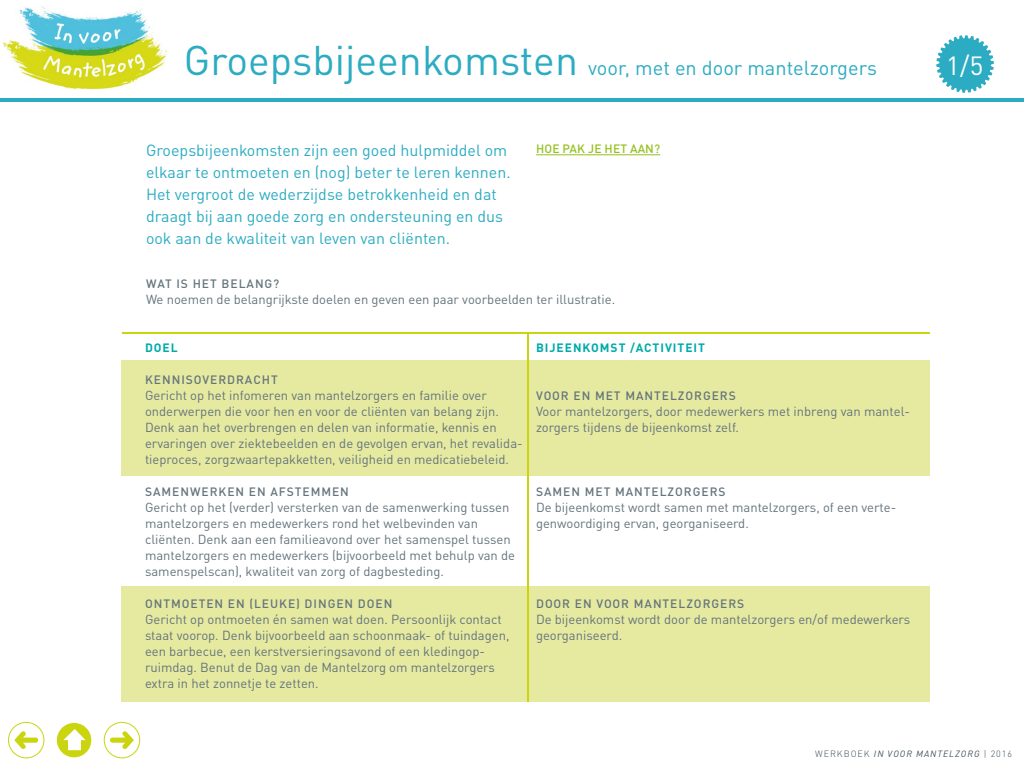
<style>
.page{position:relative;width:1024px;height:768px;background:#fff}
.page>*{position:absolute;margin:0;border:0;box-sizing:border-box;transform-origin:0 0}
.t1{font:26px "DINOT";color:#fff}
.t2{font:20px "DINOT";color:#2cacc2}
.t3{font:16px/22px "DINOT";color:#2cacc2}
.t4{font:13px/16px "DINOT";color:#64747c}
.t5{font:500 12px "DINOT";letter-spacing:.08em;color:#64747c}
.t6{font:700 12px "DINOT";letter-spacing:.08em;color:#00abaa}
.t7{font:500 12px "DINOT";letter-spacing:.01em;color:#95c11f}
.t8{font:italic 9px "DINOT";letter-spacing:.11em;color:#3f4e55}
.s1{font-size:41px}
.s2{font-weight:300;font-style:normal}
</style>
<div class="page">
<div style="left:122px;top:360px;width:808px;height:116px;background:#e6eaa0"></div>
<div style="left:122px;top:586px;width:808px;height:116px;background:#e6eaa0"></div>
<hr style="left:0;top:98px;width:1024px;height:4px;background:#2cacc2">
<svg style="left:936px;top:35px;width:58px;height:58px"></svg>
<hr style="left:527px;top:332px;width:2px;height:370px;background:#cad510">
<hr style="left:122px;top:332px;width:808px;height:2px;background:#cad510">
<hr style="left:536px;top:154px;width:124px;height:1px;background:#95c11f">
<img style="left:3px;top:6px;width:163px;height:82px">
<div style="left:8px;top:722px;width:36px;height:36px;border:1px solid #cad510;border-radius:50%"></div>
<svg style="left:14px;top:731px;width:24px;height:18px"></svg>
<svg style="left:56px;top:722px;width:36px;height:36px"></svg>
<div style="left:56px;top:722px;width:36px;height:36px;border:1px solid #fff;border-radius:50%"></div>
<svg style="left:63px;top:729px;width:23px;height:21px"></svg>
<div style="left:104px;top:722px;width:36px;height:36px;border:1px solid #cad510;border-radius:50%"></div>
<svg style="left:110px;top:731px;width:24px;height:18px"></svg>
<h2 class="t2" style="left:184px;top:56px;width:694px"><span class="s1">Groepsbijeenkomsten</span> voor, met en door mantelzorgers</h2>
<h1 class="t1" style="left:946px;top:49px;width:39px">1/5</h1>
<p class="t3" style="left:146px;top:139px;width:366px">Groepsbijeenkomsten zijn een goed hulpmiddel om elkaar te ontmoeten en (nog) beter te leren kennen.<br>Het vergroot de wederzijdse betrokkenheid en dat draagt bij aan goede zorg en ondersteuning en dus ook aan de kwaliteit van leven van cliënten.</p>
<p class="t7" style="left:536px;top:141px;width:126px">HOE PAK JE HET AAN?</p>
<p class="t5" style="left:146px;top:276px;width:135px">WAT IS HET BELANG?</p>
<p class="t4" style="left:146px;top:291px;width:471px">We noemen de belangrijkste doelen en geven een paar voorbeelden ter illustratie.</p>
<p class="t6" style="left:145px;top:340px;width:34px">DOEL</p>
<p class="t5" style="left:145px;top:372px;width:134px">KENNISOVERDRACHT</p>
<p class="t4" style="left:145px;top:387px;width:379px">Gericht op het infomeren van mantelzorgers en familie over onderwerpen die voor hen en voor de cliënten van belang zijn.<br>Denk aan het overbrengen en delen van informatie, kennis en ervaringen over ziektebeelden en de gevolgen ervan, het revalida&shy;tieproces, zorgzwaartepakketten, veiligheid en medicatiebeleid.</p>
<p class="t5" style="left:145px;top:484px;width:205px">SAMENWERKEN EN AFSTEMMEN</p>
<p class="t4" style="left:145px;top:499px;width:372px">Gericht op het (verder) versterken van de samenwerking tussen mantelzorgers en medewerkers rond het welbevinden van cliënten. Denk aan een familieavond over het samenspel tussen mantelzorgers en medewerkers (bijvoorbeeld met behulp van de samenspelscan), kwaliteit van zorg of dagbesteding.</p>
<p class="t5" style="left:145px;top:596px;width:249px">ONTMOETEN EN (LEUKE) DINGEN DOEN</p>
<p class="t4" style="left:145px;top:611px;width:366px">Gericht op ontmoeten én samen wat doen. Persoonlijk contact staat voorop. Denk bijvoorbeeld aan schoonmaak- of tuindagen, een barbecue, een kerstversieringsavond of een kledingop&shy;ruimdag. Benut de Dag van de Mantelzorg om mantelzorgers extra in het zonnetje te zetten.</p>
<p class="t6" style="left:536px;top:340px;width:171px">BIJEENKOMST /ACTIVITEIT</p>
<p class="t5" style="left:536px;top:388px;width:201px">VOOR EN MET MANTELZORGERS</p>
<p class="t4" style="left:536px;top:403px;width:376px">Voor mantelzorgers, door medewerkers met inbreng van mantel&shy;zorgers tijdens de bijeenkomst zelf.</p>
<p class="t5" style="left:536px;top:484px;width:191px">SAMEN MET MANTELZORGERS</p>
<p class="t4" style="left:536px;top:499px;width:362px">De bijeenkomst wordt samen met mantelzorgers, of een verte&shy;genwoordiging ervan, georganiseerd.</p>
<p class="t5" style="left:536px;top:596px;width:210px">DOOR EN VOOR MANTELZORGERS</p>
<p class="t4" style="left:536px;top:611px;width:376px">De bijeenkomst wordt door de mantelzorgers en/of medewerkers georganiseerd.</p>
<p class="t8" style="left:815px;top:748px;width:198px"><span class="s2">WERKBOEK</span> IN VOOR MANTELZORG <span class="s2">| 2016</span></p>
</div>
